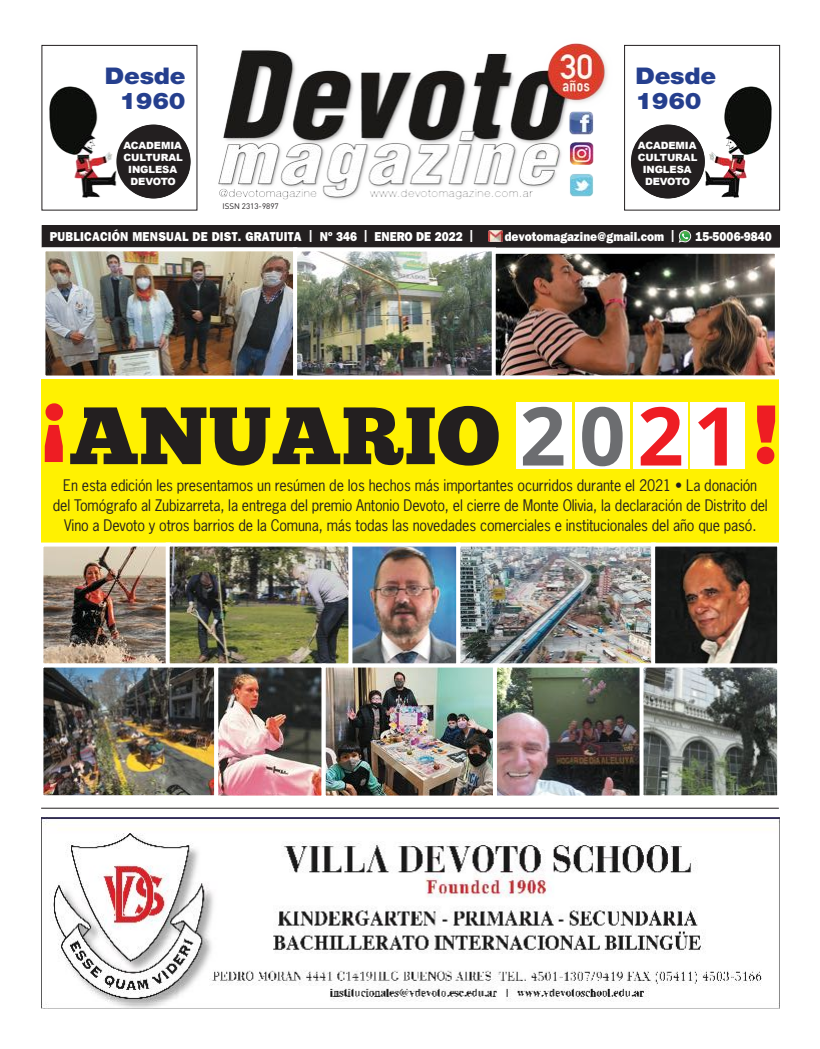
<style>
.page{position:relative;width:820px;height:1049px;background:#fff}
.page>*{position:absolute;margin:0;border:0;box-sizing:border-box;transform-origin:0 0}
.t1{font:81.1px "Chunk Five Ex";color:#231f20;scale:1.05 1}
.t2{font:900 23px/25px "Helvetica Neue LT Std";letter-spacing:-.01em;color:#253f8e;text-align:right;scale:1.09 1}
.t3{font:15px/20px "News Gothic";letter-spacing:-.01em;color:#231f20;text-align:center;scale:.95 1}
.t4{font:800 13px "Franklin Gothic";letter-spacing:.02em;color:#fff;scale:.9 1}
.t5{font:800 13px "Franklin Gothic";color:#fff;scale:.9 1}
.t6{font:900 10px/12px "Arial";letter-spacing:-.01em;color:#fff;text-align:center}
.t7{font:8px "DIN";color:#231f20}
.s1{font-size:12px}
.s2{font-family:"Open Sans";font-weight:700;color:#6c6d70}
.s3{font-family:"Open Sans";font-weight:800;color:#ee1d23}
.s4{font-family:"Open Sans";font-weight:700;color:#ee1d23}
.s5{font-size:83.8px;color:#ee1d23}
</style>
<div class="page">
<img style="left:218px;top:43px;width:412px;height:166px">
<img style="left:49px;top:86px;width:142px;height:113px">
<img style="left:627px;top:70px;width:145px;height:139px">
<div style="left:623px;top:45px;width:156px;height:166px;border:1px solid #231f20"></div>
<div style="left:42px;top:226px;width:737px;height:21px;background:#231f20"></div>
<div style="left:42px;top:225px;width:737px;height:22px;border:1px solid #231f20"></div>
<svg style="left:678px;top:230px;width:13px;height:13px"></svg>
<img style="left:488px;top:231px;width:14px;height:11px">
<div style="left:116px;top:125px;width:74px;height:73px;background:#231f20;border-radius:50%"></div>
<div style="left:630px;top:125px;width:74px;height:73px;background:#231f20;border-radius:50%"></div>
<hr style="left:41px;top:808px;width:737px;height:1px;background:#231f20">
<img style="left:41px;top:818px;width:738px;height:190px">
<div style="left:41px;top:468px;width:737px;height:76px;background:#fff101"></div>
<img style="left:44px;top:547px;width:731px;height:115px">
<div style="left:347px;top:542px;width:113px;height:125px;border:4px solid #fff"></div>
<div style="left:456px;top:542px;width:199px;height:125px;border:4px solid #fff"></div>
<img style="left:46px;top:252px;width:246px;height:122px">
<div style="left:41px;top:247px;width:256px;height:132px;border:4px solid #fff"></div>
<div style="left:41px;top:379px;width:737px;height:107px;background:#fff101"></div>
<div style="left:516px;top:403px;width:56px;height:66px;background:#fff"></div>
<div style="left:575px;top:403px;width:54px;height:66px;background:#fff"></div>
<div style="left:632px;top:403px;width:55px;height:66px;background:#fff"></div>
<div style="left:690px;top:403px;width:54px;height:66px;background:#fff"></div>
<img style="left:298px;top:252px;width:193px;height:122px">
<div style="left:293px;top:247px;width:203px;height:132px;border:4px solid #fff"></div>
<div style="left:39px;top:542px;width:132px;height:125px;border:4px solid #fff"></div>
<div style="left:651px;top:542px;width:129px;height:125px;border:4px solid #fff"></div>
<div style="left:166px;top:542px;width:186px;height:125px;border:4px solid #fff"></div>
<img style="left:496px;top:255px;width:277px;height:119px">
<div style="left:491px;top:250px;width:287px;height:129px;border:4px solid #fff"></div>
<img style="left:44px;top:668px;width:448px;height:126px">
<div style="left:39px;top:663px;width:179px;height:136px;border:4px solid #fff"></div>
<div style="left:214px;top:663px;width:111px;height:136px;border:4px solid #fff"></div>
<div style="left:321px;top:663px;width:177px;height:136px;border:4px solid #fff"></div>
<img style="left:497px;top:668px;width:278px;height:126px">
<div style="left:492px;top:663px;width:152px;height:136px;border:4px solid #fff"></div>
<div style="left:639px;top:663px;width:141px;height:136px;border:4px solid #fff"></div>
<h2 class="t2" style="left:105px;top:63px;width:76px">Desde<br>1960</h2>
<h2 class="t2" style="left:635px;top:63px;width:76px;text-align:left">Desde<br>1960</h2>
<p class="t6" style="left:123px;top:139px;width:61px">ACADEMIA<br>CULTURAL<br>INGLESA<br>DEVOTO</p>
<p class="t6" style="left:637px;top:139px;width:61px">ACADEMIA<br>CULTURAL<br>INGLESA<br>DEVOTO</p>
<p class="t7" style="left:222px;top:201px;width:58px">ISSN 2313-9897</p>
<p class="t4" style="left:50px;top:228px;width:472px">PUBLICACIÓN MENSUAL DE DIST. GRATUITA <span class="s1">|</span> Nº 346 <span class="s1">|</span> ENERO DE 2022 <span class="s1">|</span></p>
<p class="t5" style="left:504px;top:228px;width:190px">devotomagazine@gmail.com <span class="s1">|</span></p>
<p class="t5" style="left:695px;top:228px;width:86px">15-5006-9840</p>
<h1 class="t1" style="left:43px;top:375px;width:701px"><sup>¡</sup>ANUARIO <span class="s2">2 0</span><span class="s3">2</span><span class="s4">1</span> <span class="s5">!</span></h1>
<p class="t3" style="left:53px;top:475px;width:753px">En esta edición les presentamos un resúmen de los hechos más importantes ocurridos durante el 2021 • La donación del Tomógrafo al Zubizarreta, la entrega del premio Antonio Devoto, el cierre de Monte Olivia, la declaración de Distrito del<br>Vino a Devoto y otros barrios de la Comuna, más todas las novedades comerciales e institucionales del año que pasó.</p>
</div>
